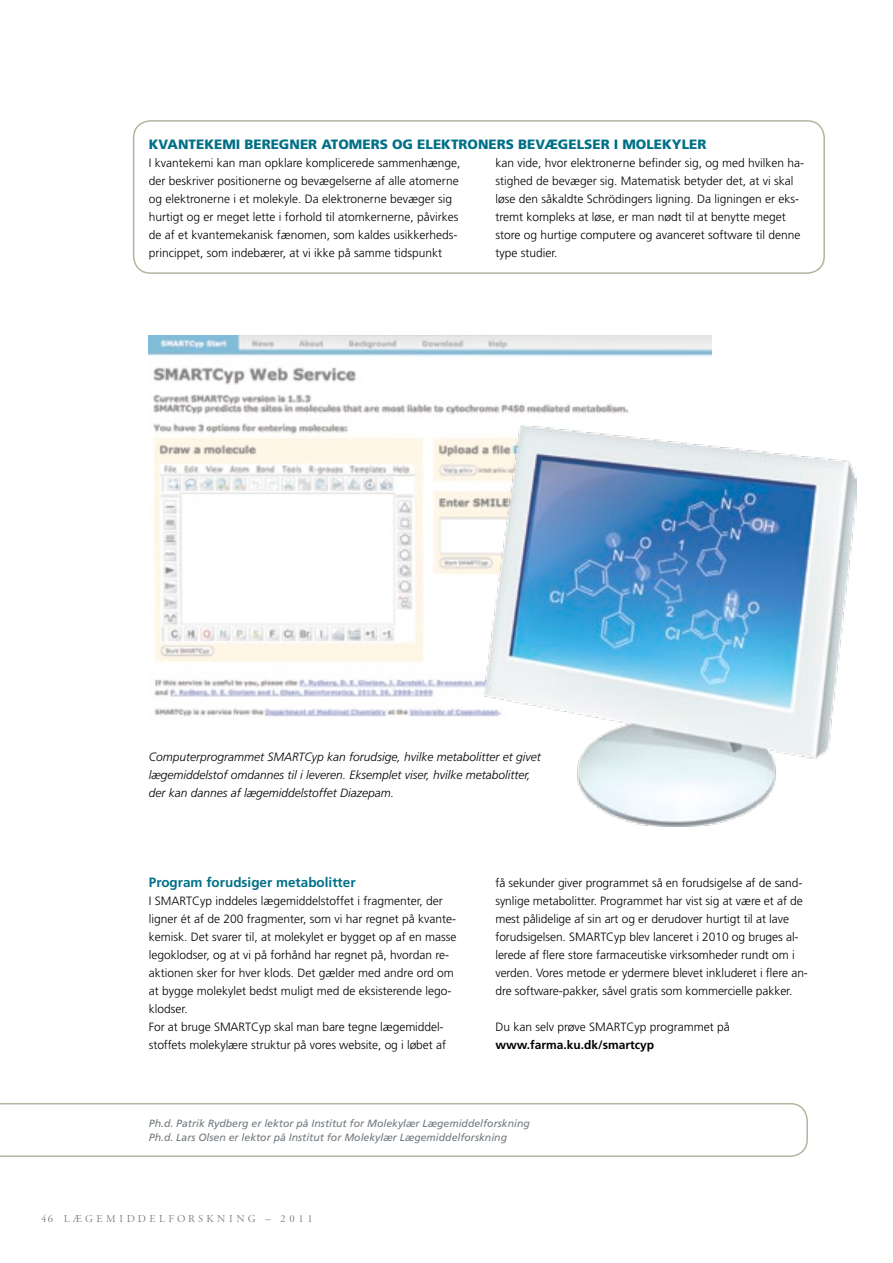
<style>
.page{position:relative;width:893px;height:1263px;background:#fff}
.page>*{position:absolute;margin:0;border:0;box-sizing:border-box;transform-origin:0 0}
.Faktabox_overskrift{font:900 13.5px "Frutiger LT Std";color:#007087}
.Rubrikker{font:700 13.5px "Frutiger LT Std";color:#007087}
.Brødtext{font:300 12px/18px "Frutiger LT Std";color:#000}
.Billedtext{font:italic 300 12px/18px "Frutiger LT Std";color:#000}
.Brødtext-2{font:700 12px "Frutiger LT Std";color:#000}
.Forfatterbox{font:italic 10.5px "Frutiger LT Std";color:#72797e}
.t1{font:10.5px "Adobe Garamond Titling";letter-spacing:.35em;color:#72797e}
</style>
<div class="page">
<img style="left:149px;top:335px;width:563px;height:382px">
<svg style="left:0;top:1103px;width:808px;height:54px"></svg>
<div style="left:133px;top:120px;width:692px;height:154px;border:2px solid #b5b39e;border-radius:17px"></div>
<img style="left:485px;top:425px;width:371px;height:401px">
<p class="Faktabox_overskrift" style="left:149px;top:136px;width:559px">KVANTEKEMI BEREGNER ATOMERS OG ELEKTRONERS BEVÆGELSER I MOLEKYLER</p>
<p class="Brødtext" style="left:149px;top:154px;width:313px">I kvantekemi kan man opklare komplicerede sammenhænge, der beskriver positionerne og bevægelserne af alle atomerne og elektronerne i et molekyle. Da elektronerne bevæger sig hurtigt og er meget lette i forhold til atomkernerne, påvirkes de af et kvantemekanisk fænomen, som kaldes usikkerheds&shy;princippet, som indebærer, at vi ikke på samme tidspunkt</p>
<p class="Brødtext" style="left:495px;top:154px;width:310px">kan vide, hvor elektronerne befinder sig, og med hvilken ha&shy;stighed de bevæger sig. Matematisk betyder det, at vi skal løse den såkaldte Schrödingers ligning. Da ligningen er eks&shy;tremt kompleks at løse, er man nødt til at benytte meget store og hurtige computere og avanceret software til denne type studier.</p>
<p class="Billedtext" style="left:149px;top:748px;width:393px">Computerprogrammet SMARTCyp kan forudsige, hvilke metabolitter et givet lægemiddelstof omdannes til i leveren. Eksemplet viser, hvilke metabolitter, der kan dannes af lægemiddelstoffet Diazepam.</p>
<p class="Rubrikker" style="left:149px;top:874px;width:208px">Program forudsiger metabolitter</p>
<p class="Brødtext" style="left:149px;top:892px;width:309px">I SMARTCyp inddeles lægemiddelstoffet i fragmenter, der ligner ét af de 200 fragmenter, som vi har regnet på kvante&shy;kemisk. Det svarer til, at molekylet er bygget op af en masse legoklodser, og at vi på forhånd har regnet på, hvordan re&shy;aktionen sker for hver klods. Det gælder med andre ord om at bygge molekylet bedst muligt med de eksisterende lego&shy;klodser.</p>
<p class="Brødtext" style="left:149px;top:1018px;width:299px">For at bruge SMARTCyp skal man bare tegne lægemiddel&shy;stoffets molekylære struktur på vores website, og i løbet af</p>
<p class="Brødtext" style="left:495px;top:874px;width:314px">få sekunder giver programmet så en forudsigelse af de sand&shy;synlige metabolitter. Programmet har vist sig at være et af de mest pålidelige af sin art og er derudover hurtigt til at lave forudsigelsen. SMARTCyp blev lanceret i 2010 og bruges al&shy;lerede af flere store farmaceutiske virksomheder rundt om i verden. Vores metode er ydermere blevet inkluderet i flere an&shy;dre software-pakker, såvel gratis som kommercielle pakker.</p>
<p class="Brødtext" style="left:495px;top:1018px;width:236px">Du kan selv prøve SMARTCyp programmet på</p>
<p class="Brødtext-2" style="left:495px;top:1038px;width:160px">www.farma.ku.dk/smartcyp</p>
<p class="Forfatterbox" style="left:149px;top:1117px;width:383px">Ph.d. Patrik Rydberg er lektor på Institut for Molekylær Lægemiddelforskning</p>
<p class="Forfatterbox" style="left:149px;top:1131px;width:360px">Ph.d. Lars Olsen er lektor på Institut for Molekylær Lægemiddelforskning</p>
<p class="t1" style="left:41px;top:1212px;width:273px">46 LÆGEMIDDELFORSKNING – 2011</p>
</div>
